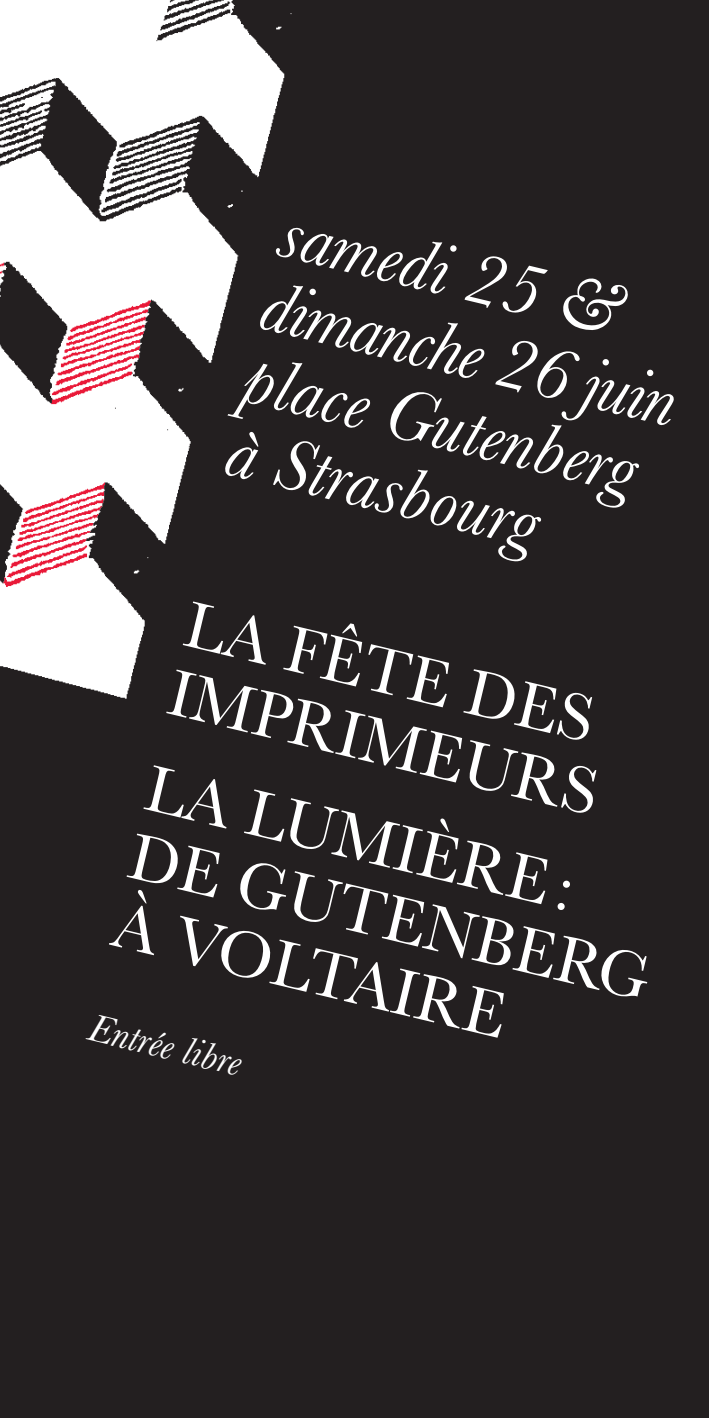
<style>
.page{position:relative;width:709px;height:1418px;background:#fff}
.page>*{position:absolute;margin:0;border:0;box-sizing:border-box;transform-origin:0 0}
.t1{font:italic 75px/75px "Baskerville";color:#fff}
.t2{font:67.5px/70px "Baskerville";color:#fff}
.t3{font:italic 40px "Baskerville";color:#fff}
</style>
<div class="page">
<img style="left:0;top:0;width:709px;height:1417px">
<p class="t1" style="left:290px;top:193px;width:427px;rotate:14deg">samedi 25 &amp; dimanche 26 juin place Gutenberg à Strasbourg</p>
<p class="t2" style="left:192px;top:591px;width:442px;rotate:13deg">LA FÊTE DES<br>IMPRIMEURS</p>
<p class="t2" style="left:152px;top:755px;width:536px;rotate:13deg">LA LUMIÈRE:<br>DE GUTENBERG<br>À VOLTAIRE</p>
<p class="t3" style="left:95px;top:1001px;width:158px;rotate:13deg">Entrée libre</p>
</div>
